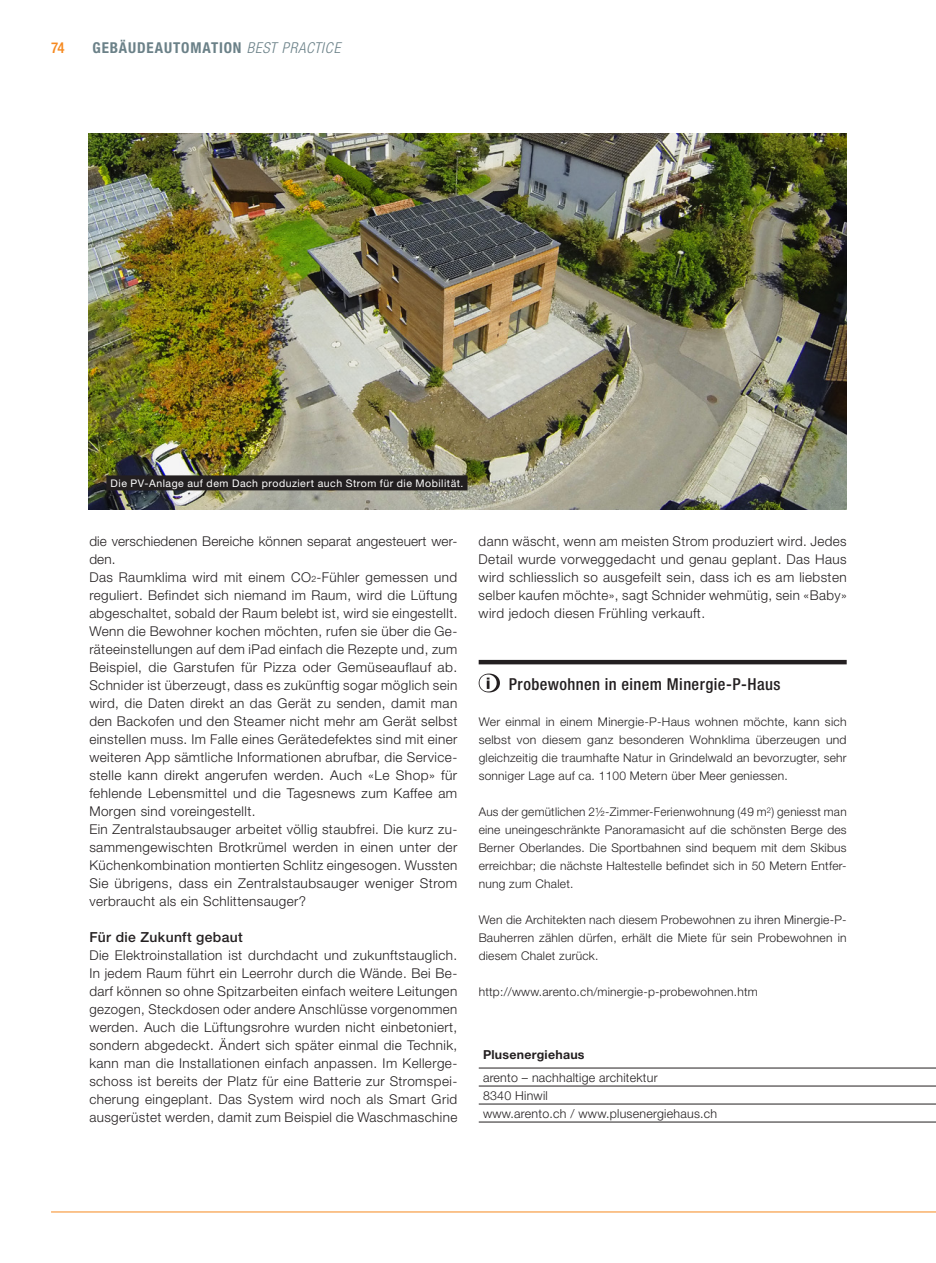
<style>
.page{position:relative;width:936px;height:1263px;background:#fff}
.page>*{position:absolute;margin:0;border:0;box-sizing:border-box;transform-origin:0 0}
._10_Kasten_Titel_mLi{font:500 condensed 16.5px "Helvetica Neue LT Std";letter-spacing:.025em;color:#231f20}
.t1{font:700 condensed 15px "Helvetica Neue LT Std";letter-spacing:.055em;color:#6b8188}
.t2{font:500 condensed 15px "Helvetica Neue LT Std";color:#f6891f}
._04_Untertitel{font:500 13.8px "Helvetica Neue LT Std";letter-spacing:.025em;color:#231f20}
._05_Lauftext{font:300 13.5px/18px "Helvetica Neue LT Std";letter-spacing:.03em;color:#231f20;text-align:justify}
._05_Lauftext-2{font:300 13.5px/18px "Helvetica Neue LT Std";letter-spacing:.01em;color:#231f20}
._09_Firmeninfo_Light{font:300 12.3px "Helvetica Neue LT Std";letter-spacing:.02em;color:#231f20}
._09_Firmeninfo_bold{font:700 12.3px "Helvetica Neue LT Std";letter-spacing:.02em;color:#231f20}
._10_Kasten_Lauftext{font:300 12px/18px "Helvetica Neue LT Std";letter-spacing:.02em;color:#231f20;text-align:justify}
._06a_Bildlegende_Lin{font:10.5px "Helvetica Neue LT Std";letter-spacing:.045em;color:#fff}
.s1{font-weight:300;font-style:italic}
.s2{font-size:8.7px}
</style>
<div class="page">
<hr style="left:51px;top:1211px;width:884px;height:1px;background:#f6891f">
<hr style="left:478px;top:1068px;width:457px;height:1px;background:#231f20">
<hr style="left:478px;top:1086px;width:457px;height:1px;background:#231f20">
<hr style="left:478px;top:1104px;width:457px;height:1px;background:#231f20">
<hr style="left:478px;top:1122px;width:457px;height:1px;background:#231f20">
<hr style="left:478px;top:660px;width:368px;height:4px;background:#231f20">
<svg style="left:478px;top:674px;width:22px;height:18px"></svg>
<img style="left:89px;top:133px;width:757px;height:376px">
<div style="left:106px;top:475px;width:361px;height:15px;background:#231f20"></div>
<p class="t2" style="left:51px;top:39px;width:15px">74</p>
<p class="t1" style="left:92px;top:39px;width:249px">GEBÄUDEAUTOMATION <span class="s1">BEST PRACTICE</span></p>
<p class="_06a_Bildlegende_Lin" style="left:111px;top:477px;width:354px">Die PV-Anlage auf dem Dach produziert auch Strom für die Mobilität.</p>
<p class="_05_Lauftext-2" style="left:89px;top:532px;width:369px">die verschiedenen Bereiche können separat angesteuert wer&shy;den.</p>
<p class="_05_Lauftext" style="left:89px;top:568px;width:369px">Das Raumklima wird mit einem CO<span class="s2">2</span>-Fühler gemessen und reguliert. Befindet sich niemand im Raum, wird die Lüftung abgeschaltet, sobald der Raum belebt ist, wird sie eingestellt.</p>
<p class="_05_Lauftext" style="left:89px;top:622px;width:369px">Wenn die Bewohner kochen möchten, rufen sie über die Ge&shy;räteeinstellungen auf dem iPad einfach die Rezepte und, zum Beispiel, die Garstufen für Pizza oder Gemüseauflauf ab.<br>Schnider ist überzeugt, dass es zukünftig sogar möglich sein wird, die Daten direkt an das Gerät zu senden, damit man den Backofen und den Steamer nicht mehr am Gerät selbst einstellen muss. Im Falle eines Gerätedefektes sind mit einer weiteren App sämtliche Informationen abrufbar, die Service&shy;stelle kann direkt angerufen werden. Auch «Le Shop» für fehlende Lebensmittel und die Tagesnews zum Kaffee am Morgen sind voreingestellt.</p>
<p class="_05_Lauftext" style="left:89px;top:820px;width:369px">Ein Zentralstaubsauger arbeitet völlig staubfrei. Die kurz zu&shy;sammengewischten Brotkrümel werden in einen unter der Küchenkombination montierten Schlitz eingesogen. Wussten Sie übrigens, dass ein Zentralstaubsauger weniger Strom verbraucht als ein Schlittensauger?</p>
<p class="_04_Untertitel" style="left:89px;top:929px;width:155px">Für die Zukunft gebaut</p>
<p class="_05_Lauftext" style="left:89px;top:946px;width:369px">Die Elektroinstallation ist durchdacht und zukunftstauglich.<br>In jedem Raum führt ein Leerrohr durch die Wände. Bei Be&shy;darf können so ohne Spitzarbeiten einfach weitere Leitungen gezogen, Steckdosen oder andere Anschlüsse vorgenommen werden. Auch die Lüftungsrohre wurden nicht einbetoniert, sondern abgedeckt. Ändert sich später einmal die Technik, kann man die Installationen einfach anpassen. Im Kellerge&shy;schoss ist bereits der Platz für eine Batterie zur Stromspei&shy;cherung eingeplant. Das System wird noch als Smart Grid ausgerüstet werden, damit zum Beispiel die Waschmaschine</p>
<p class="_05_Lauftext" style="left:478px;top:532px;width:369px">dann wäscht, wenn am meisten Strom produziert wird. Jedes Detail wurde vorweggedacht und genau geplant. Das Haus wird schliesslich so ausgefeilt sein, dass ich es am liebsten selber kaufen möchte», sagt Schnider wehmütig, sein «Baby» wird jedoch diesen Frühling verkauft.</p>
<p class="_10_Kasten_Titel_mLi" style="left:509px;top:674px;width:273px">Probewohnen in einem Minergie-P-Haus</p>
<p class="_10_Kasten_Lauftext" style="left:478px;top:712px;width:369px">Wer einmal in einem Minergie-P-Haus wohnen möchte, kann sich selbst von diesem ganz besonderen Wohnklima überzeugen und gleichzeitig die traumhafte Natur in Grindelwald an bevorzugter, sehr sonniger Lage auf ca. 1100 Metern über Meer geniessen.</p>
<p class="_10_Kasten_Lauftext" style="left:478px;top:802px;width:369px">Aus der gemütlichen 2½-Zimmer-Ferienwohnung (49 m<sup>2</sup>) geniesst man eine uneingeschränkte Panoramasicht auf die schönsten Berge des Berner Oberlandes. Die Sportbahnen sind bequem mit dem Skibus erreichbar; die nächste Haltestelle befindet sich in 50 Metern Entfer&shy;nung zum Chalet.</p>
<p class="_10_Kasten_Lauftext" style="left:478px;top:910px;width:369px">Wen die Architekten nach diesem Probewohnen zu ihren Minergie-P-Bauherren zählen dürfen, erhält die Miete für sein Probewohnen in diesem Chalet zurück.</p>
<p class="_10_Kasten_Lauftext" style="left:478px;top:982px;width:281px">http://www.arento.ch/minergie-p-probewohnen.htm</p>
<p class="_09_Firmeninfo_bold" style="left:483px;top:1047px;width:103px">Plusenergiehaus</p>
<p class="_09_Firmeninfo_Light" style="left:483px;top:1070px;width:176px">arento – nachhaltige architektur</p>
<p class="_09_Firmeninfo_Light" style="left:483px;top:1088px;width:66px">8340 Hinwil</p>
<p class="_09_Firmeninfo_Light" style="left:483px;top:1106px;width:236px">www.arento.ch / www.plusenergiehaus.ch</p>
</div>
